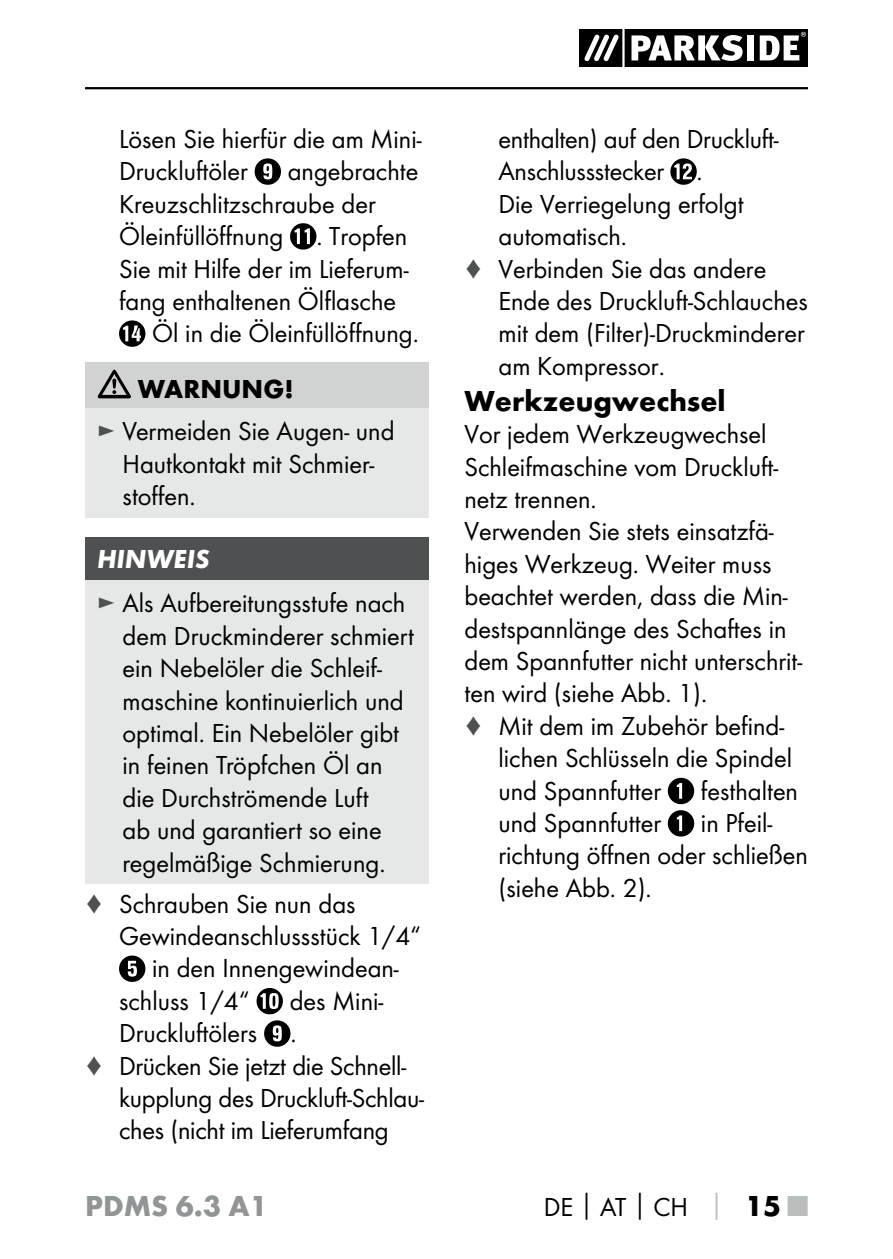
<style>
.page{position:relative;width:893px;height:1259px;background:#fff}
.page>*{position:absolute;margin:0;border:0;box-sizing:border-box;transform-origin:0 0}
.t1{font:700 30px "Futura";color:#000001}
.t2{font:700 30px "Futura";color:#919596}
.t3{font:27px/32.4px "Futura Boo";color:#000001}
.t4{font:700 27px "Futura";color:#000001}
.t5{font:italic 700 27px "Futura";color:#fff}
.s1{color:#4e5152}
.s2{font-family:"Futura";font-weight:700}
.s3{font-family:"Futura";font-weight:700;color:#babebf}
.s4{font-family:"Futura";font-weight:700;font-size:30px}
.s5{font-family:"Futura";font-weight:700;font-size:30px;color:#babebf}
</style>
<div class="page">
<hr style="left:85px;top:87px;width:723px;height:2px;background:#000001">
<svg style="left:579px;top:30px;width:229px;height:37px"></svg>
<hr style="left:622px;top:30px;width:3px;height:37px;background:#fff">
<svg style="left:255px;top:158px;width:26px;height:27px"></svg>
<svg style="left:290px;top:223px;width:26px;height:27px"></svg>
<svg style="left:119px;top:320px;width:26px;height:27px"></svg>
<div style="left:85px;top:363px;width:343px;height:45px;background:#d1d3d2"></div>
<div style="left:85px;top:408px;width:343px;height:109px;background:#e6e8e7"></div>
<svg style="left:98px;top:370px;width:33px;height:28px"></svg>
<div style="left:85px;top:537px;width:343px;height:43px;background:#4e5152"></div>
<div style="left:85px;top:580px;width:343px;height:303px;background:#e6e8e7"></div>
<svg style="left:119px;top:955px;width:26px;height:27px"></svg>
<svg style="left:257px;top:988px;width:26px;height:26px"></svg>
<svg style="left:264px;top:1020px;width:26px;height:26px"></svg>
<svg style="left:670px;top:158px;width:27px;height:27px"></svg>
<svg style="left:668px;top:778px;width:26px;height:26px"></svg>
<svg style="left:668px;top:810px;width:26px;height:26px"></svg>
<p class="t3" style="left:119px;top:124px;width:304px">Lösen Sie hierfür die am Mini-<br>Druckluftöler</p>
<p class="t3" style="left:288px;top:156px;width:132px">angebrachte</p>
<p class="t3" style="left:119px;top:189px;width:258px">Kreuzschlitzschraube der</p>
<p class="t3" style="left:119px;top:221px;width:290px">Öleinfüllöffnung . Tropfen</p>
<p class="t3" style="left:119px;top:254px;width:291px">Sie mit Hilfe der im Lieferum-</p>
<p class="t3" style="left:119px;top:286px;width:279px">fang enthaltenen Ölflasche</p>
<p class="t3" style="left:152px;top:318px;width:268px">Öl in die Öleinfüllöffnung.</p>
<p class="t4" style="left:138px;top:378px;width:157px">WARNUNG!</p>
<p class="t3" style="left:123px;top:416px;width:274px;text-indent:-26px"><span class="s1">►</span> Vermeiden Sie Augen- und<br>Hautkontakt mit Schmier&shy;stoffen.</p>
<p class="t5" style="left:97px;top:550px;width:114px">HINWEIS</p>
<p class="t3" style="left:123px;top:588px;width:293px;text-indent:-26px"><span class="s1">►</span> Als Aufbereitungsstufe nach dem Druckminderer schmiert ein Nebelöler die Schleif&shy;maschine kontinuierlich und optimal. Ein Nebelöler gibt in feinen Tröpfchen Öl an die Durchströmende Luft<br>ab und garantiert so eine regelmäßige Schmierung.</p>
<p class="t3" style="left:85px;top:889px;width:272px"><span class="s1">♦</span> Schrauben Sie nun das</p>
<p class="t3" style="left:119px;top:921px;width:304px">Gewindeanschlussstück 1/4“</p>
<p class="t3" style="left:152px;top:953px;width:248px">in den Innengewindean-</p>
<p class="t3" style="left:119px;top:986px;width:132px">schluss 1/4“</p>
<p class="t3" style="left:290px;top:986px;width:95px">des Mini-</p>
<p class="t3" style="left:119px;top:1018px;width:179px">Druckluftölers .</p>
<p class="t3" style="left:85px;top:1051px;width:323px"><span class="s1">♦</span> Drücken Sie jetzt die Schnell-</p>
<p class="t3" style="left:119px;top:1083px;width:306px">kupplung des Druckluft-Schlau-</p>
<p class="t3" style="left:119px;top:1115px;width:271px">ches (nicht im Lieferumfang</p>
<p class="t3" style="left:498px;top:124px;width:282px">enthalten) auf den Druckluft-</p>
<p class="t3" style="left:498px;top:156px;width:206px">Anschlussstecker .</p>
<p class="t3" style="left:498px;top:189px;width:247px">Die Verriegelung erfolgt</p>
<p class="t3" style="left:498px;top:221px;width:130px">automatisch.</p>
<p class="t3" style="left:464px;top:254px;width:303px"><span class="s1">♦</span> Verbinden Sie das andere</p>
<p class="t3" style="left:498px;top:286px;width:311px">Ende des Druckluft-Schlauches</p>
<p class="t3" style="left:498px;top:318px;width:308px">mit dem (Filter)-Druckminderer</p>
<p class="t3" style="left:498px;top:351px;width:168px">am Kompressor.</p>
<p class="t1" style="left:464px;top:389px;width:263px">Werkzeugwechsel</p>
<p class="t3" style="left:464px;top:419px;width:304px">Vor jedem Werkzeugwechsel</p>
<p class="t3" style="left:464px;top:452px;width:315px">Schleifmaschine vom Druckluft-</p>
<p class="t3" style="left:464px;top:484px;width:134px">netz trennen.</p>
<p class="t3" style="left:464px;top:516px;width:311px">Verwenden Sie stets einsatzfä-</p>
<p class="t3" style="left:464px;top:549px;width:309px">higes Werkzeug. Weiter muss</p>
<p class="t3" style="left:464px;top:581px;width:325px">beachtet werden, dass die Min-</p>
<p class="t3" style="left:464px;top:614px;width:324px">destspannlänge des Schaftes in</p>
<p class="t3" style="left:464px;top:646px;width:339px">dem Spannfutter nicht unterschrit-</p>
<p class="t3" style="left:464px;top:678px;width:244px">ten wird (siehe Abb. 1).</p>
<p class="t3" style="left:464px;top:711px;width:321px"><span class="s1">♦</span> Mit dem im Zubehör befind-</p>
<p class="t3" style="left:498px;top:743px;width:295px">lichen Schlüsseln die Spindel</p>
<p class="t3" style="left:498px;top:776px;width:164px">und Spannfutter</p>
<p class="t3" style="left:701px;top:776px;width:99px">festhalten</p>
<p class="t3" style="left:498px;top:808px;width:164px">und Spannfutter</p>
<p class="t3" style="left:498px;top:808px;width:311px;text-indent:202px">in Pfeil&shy;richtung öffnen oder schließen (siehe Abb. 2).</p>
<p class="t2" style="left:85px;top:1194px;width:184px">PDMS 6.3 A1</p>
<p class="t3" style="left:544px;top:1192px;width:266px">DE<span class="s2">│</span>AT<span class="s2">│</span>CH <span class="s3">│</span> <span class="s4">15</span> <span class="s5">■</span></p>
</div>
